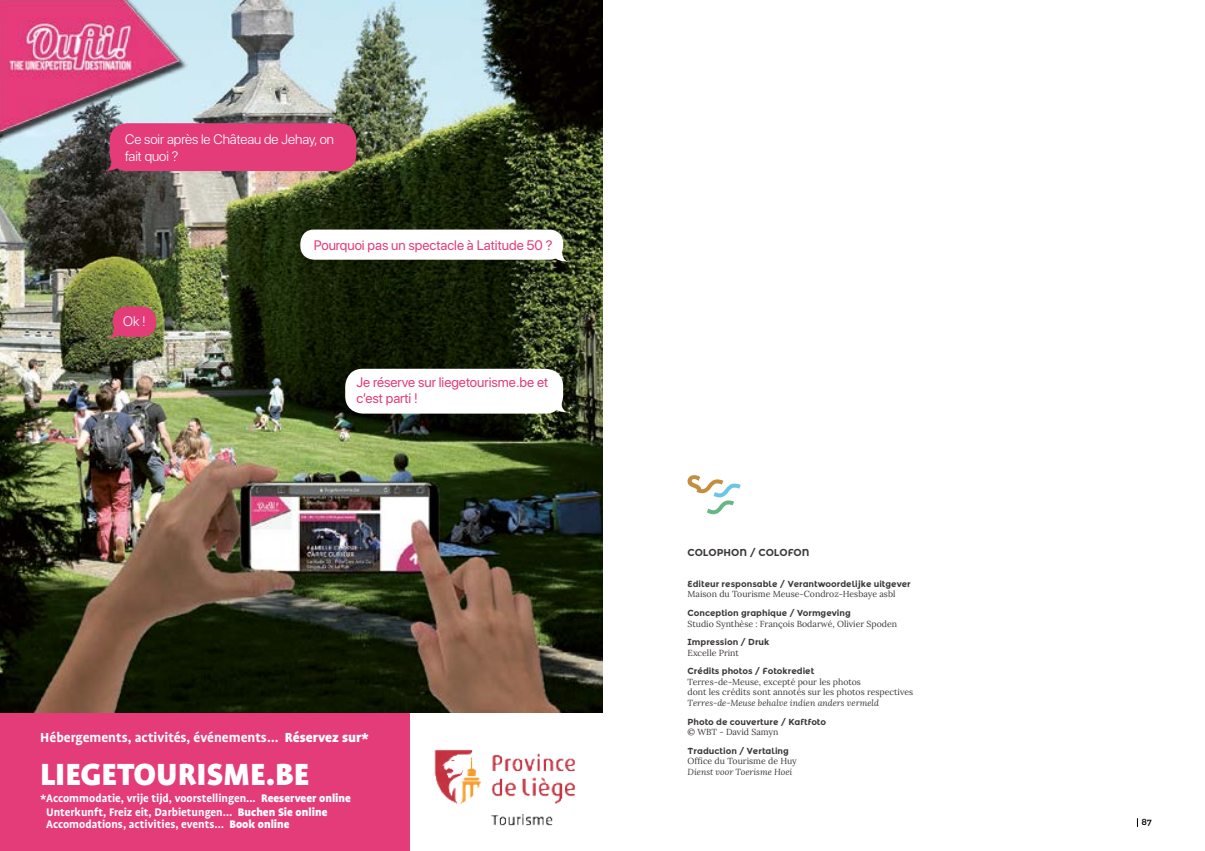
<style>
.page{position:relative;width:1205px;height:851px;background:#fff}
.page>*{position:absolute;margin:0;border:0;box-sizing:border-box;transform-origin:0 0}
.t1{font:900 35px "Profile OT";color:#fff}
.t2{font:700 15px "Profile OT";color:#fff}
.t3{font:13.75px/16.5px "SF Pro Display";color:#e43b79}
.t4{font:300 13.75px/16.5px "SF Pro Display";color:#fff}
.t5{font:700 12.5px/13.9px "Profile OT";color:#fff}
.t6{font:700 10px "Montserrat Alternates";color:#3c3838}
.t7{font:8.75px/10.5px "Lora";color:#3c3838}
.t8{font:700 8.75px "Montserrat Alternates";color:#3c3838}
.t9{font:italic 8.75px "Lora";color:#3c3838}
.t10{font:8.75px "Montserrat Alternates";color:#000}
.s1{font-weight:900}
</style>
<div class="page">
<img style="left:0;top:0;width:602px;height:712px">
<div style="left:0;top:712px;width:602px;height:138px;background:#e43c79"></div>
<div style="left:410px;top:712px;width:192px;height:138px;background:#fff"></div>
<img style="left:434px;top:749px;width:141px;height:77px">
<div style="left:110px;top:123px;width:246px;height:48px;background:#e43b79;border-radius:18px"></div>
<div style="left:113px;top:306px;width:43px;height:31px;background:#e43b79;border-radius:14px"></div>
<div style="left:300px;top:229px;width:263px;height:31px;background:#fff;border-radius:14px"></div>
<div style="left:345px;top:369px;width:218px;height:44px;background:#fff;border-radius:18px"></div>
<svg style="left:106px;top:328px;width:20px;height:10px"></svg>
<svg style="left:550px;top:252px;width:20px;height:10px"></svg>
<svg style="left:549px;top:403px;width:21px;height:10px"></svg>
<img style="left:0;top:0;width:187px;height:193px">
<svg style="left:687px;top:475px;width:54px;height:39px"></svg>
<h3 class="t4" style="left:125px;top:131px;width:210px">Ce soir après le Château de Jehay, on fait quoi ?</h3>
<h3 class="t4" style="left:123px;top:313px;width:24px">Ok !</h3>
<h3 class="t3" style="left:314px;top:236px;width:240px">Pourquoi pas un spectacle à Latitude 50 ?</h3>
<h3 class="t3" style="left:356px;top:374px;width:193px">Je réserve sur liegetourisme.be et c’est parti !</h3>
<h2 class="t2" style="left:40px;top:729px;width:330px">Hébergements, activités, événements… <span class="s1">Réservez sur*</span></h2>
<h1 class="t1" style="left:40px;top:754px;width:271px">LIEGETOURISME.BE</h1>
<h3 class="t5" style="left:46px;top:791px;width:306px;text-indent:-5px">*Accommodatie, vrije tijd, voorstellingen... <span class="s1">Reeserveer online<br></span>Unterkunft, Freiz eit, Darbietungen… <span class="s1">Buchen Sie online</span></h3>
<h3 class="t5" style="left:46px;top:817px;width:245px">Accomodations, activities, events… <span class="s1">Book online</span></h3>
<p class="t6" style="left:687px;top:546px;width:124px">COLOPHON / COLOFON</p>
<p class="t8" style="left:687px;top:578px;width:225px">Editeur responsable / Verantwoordelijke uitgever</p>
<p class="t7" style="left:687px;top:588px;width:209px">Maison du Tourisme Meuse-Condroz-Hesbaye asbl</p>
<p class="t8" style="left:687px;top:607px;width:165px">Conception graphique / Vormgeving</p>
<p class="t7" style="left:687px;top:617px;width:211px">Studio Synthèse : François Bodarwé, Olivier Spoden</p>
<p class="t8" style="left:687px;top:636px;width:83px">Impression / Druk</p>
<p class="t7" style="left:687px;top:646px;width:53px">Excelle Print</p>
<p class="t8" style="left:687px;top:666px;width:128px">Crédits photos / Fotokrediet</p>
<p class="t7" style="left:687px;top:675px;width:227px">Terres-de-Meuse, excepté pour les photos<br>dont les crédits sont annotés sur les photos respectives</p>
<p class="t9" style="left:687px;top:696px;width:193px">Terres-de-Meuse behalve indien anders vermeld</p>
<p class="t8" style="left:687px;top:716px;width:140px">Photo de couverture / Kaftfoto</p>
<p class="t7" style="left:687px;top:726px;width:92px">© WBT - David Samyn</p>
<p class="t8" style="left:687px;top:745px;width:103px">Traduction / Vertaling</p>
<p class="t7" style="left:687px;top:755px;width:111px">Office du Tourisme de Huy</p>
<p class="t9" style="left:687px;top:765px;width:106px">Dienst voor Toerisme Hoei</p>
<p class="t10" style="left:1141px;top:816px;width:12px">87</p>
</div>
